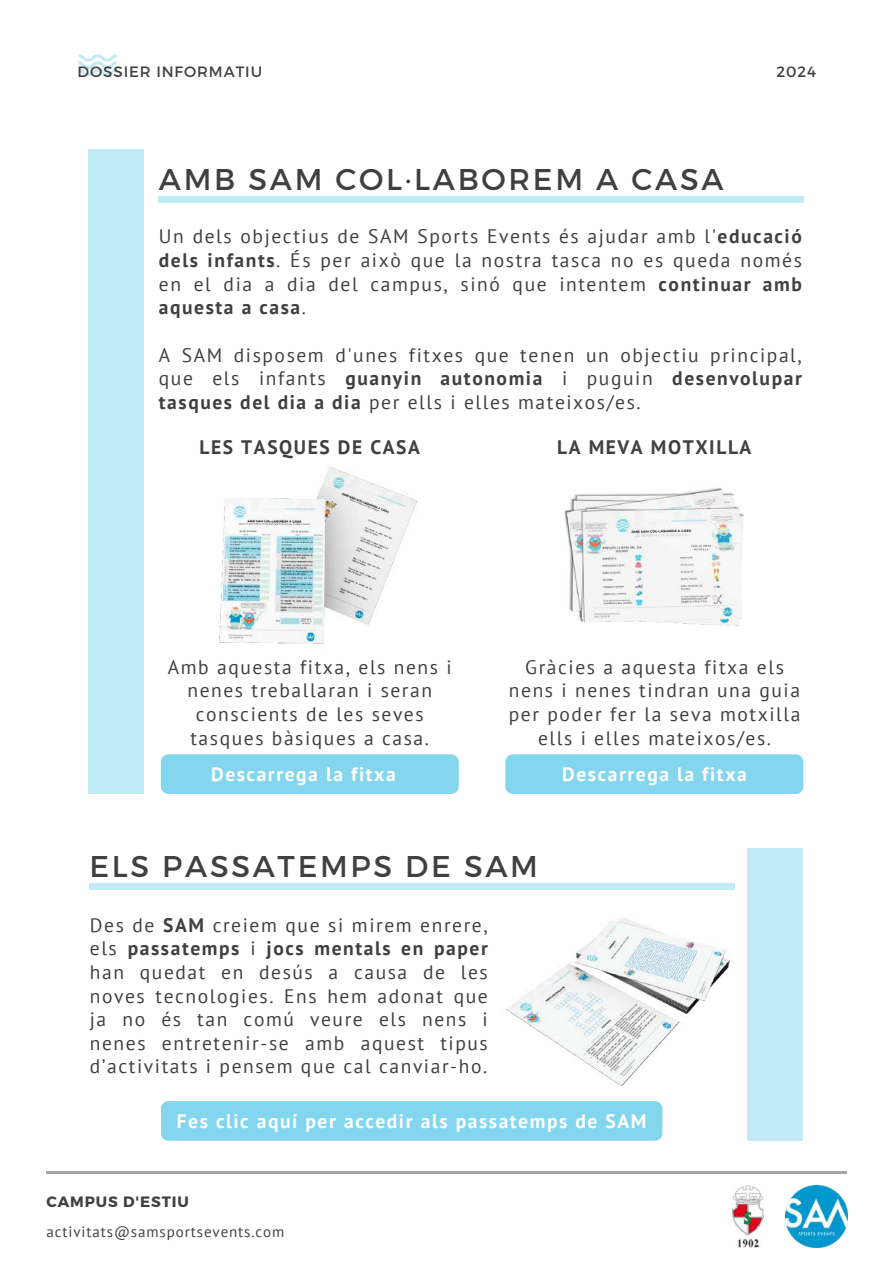
<style>
.page{position:relative;width:894px;height:1264px;background:#fff}
.page>*{position:absolute;margin:0;border:0;box-sizing:border-box;transform-origin:0 0}
.t1{font:30px "Montserrat";letter-spacing:.09em;color:#404040}
.t2{font:19.5px/23.7px "PT Sans";letter-spacing:.08em;color:#404040;text-align:justify}
.t3{font:700 19.5px "PT Sans";letter-spacing:.08em;color:#fff}
.t4{font:700 19.5px "PT Sans";letter-spacing:.08em;color:#404040}
.t5{font:15px "PT Sans";letter-spacing:.06em;color:#404040}
.t6{font:15px "Montserrat";letter-spacing:.06em;color:#404040}
.t7{font:700 15px "Montserrat";letter-spacing:.06em;color:#404040}
.s1{font-weight:700}
</style>
<div class="page">
<img style="left:785px;top:1185px;width:62px;height:62px">
<div style="left:89px;top:149px;width:55px;height:644px;background:#c1eaf7"></div>
<div style="left:159px;top:196px;width:644px;height:7px;background:#c1eaf7"></div>
<hr style="left:47px;top:1171px;width:799px;height:2px;background:#495052">
<div style="left:161px;top:754px;width:297px;height:40px;background:#84d6ef"></div>
<div style="left:505px;top:754px;width:298px;height:40px;background:#84d6ef"></div>
<img style="left:219px;top:466px;width:198px;height:178px">
<img style="left:564px;top:488px;width:180px;height:138px">
<div style="left:747px;top:847px;width:55px;height:293px;background:#c1eaf7"></div>
<div style="left:161px;top:1101px;width:501px;height:39px;background:#84d6ef"></div>
<img style="left:506px;top:917px;width:224px;height:170px">
<div style="left:89px;top:883px;width:645px;height:6px;background:#c1eaf7"></div>
<img style="left:732px;top:1185px;width:30px;height:62px">
<img style="left:78px;top:54px;width:39px;height:23px">
<p class="t6" style="left:78px;top:62px;width:186px">DOSSIER INFORMATIU</p>
<p class="t6" style="left:776px;top:62px;width:41px">2024</p>
<h1 class="t1" style="left:159px;top:160px;width:566px">AMB SAM COL·LABOREM A CASA</h1>
<p class="t2" style="left:159px;top:224px;width:644px">Un dels objectius de SAM Sports Events és ajudar amb l'<span class="s1">educació dels infants</span>. És per això que la nostra tasca no es queda només en el dia a dia del campus, sinó que intentem <span class="s1">continuar amb aquesta a casa</span>.</p>
<p class="t2" style="left:159px;top:342px;width:644px">A SAM disposem d'unes fitxes que tenen un objectiu principal, que els infants <span class="s1">guanyin autonomia</span> i puguin <span class="s1">desenvolupar tasques del dia a dia</span> per ells i elles mateixos/es.</p>
<p class="t4" style="left:199px;top:434px;width:222px">LES TASQUES DE CASA</p>
<p class="t4" style="left:557px;top:434px;width:196px">LA MEVA MOTXILLA</p>
<p class="t2" style="left:508px;top:654px;width:293px;text-align:center">Gràcies a aquesta fitxa els nens i nenes tindran una guia per poder fer la seva motxilla ells i elles mateixos/es.</p>
<p class="t2" style="left:168px;top:654px;width:285px;text-align:center">Amb aquesta fitxa, els nens i nenes treballaran i seran conscients de les seves tasques bàsiques a casa.</p>
<p class="t3" style="left:211px;top:761px;width:186px">Descarrega la fitxa</p>
<p class="t3" style="left:562px;top:761px;width:186px">Descarrega la fitxa</p>
<h1 class="t1" style="left:89px;top:846px;width:450px">ELS PASSATEMPS DE SAM</h1>
<p class="t2" style="left:90px;top:912px;width:399px">Des de <span class="s1">SAM</span> creiem que si mirem enrere, els <span class="s1">passatemps</span> i <span class="s1">jocs mentals en paper </span>han quedat en desús a causa de les noves tecnologies. Ens hem adonat que ja no és tan comú veure els nens i nenes entretenir-se amb aquest tipus d’activitats i pensem que cal canviar-ho.</p>
<p class="t3" style="left:177px;top:1108px;width:471px">Fes clic aquí per accedir als passatemps de SAM</p>
<p class="t7" style="left:47px;top:1191px;width:144px">CAMPUS D'ESTIU</p>
<p class="t5" style="left:47px;top:1221px;width:239px">activitats@samsportsevents.com</p>
</div>
